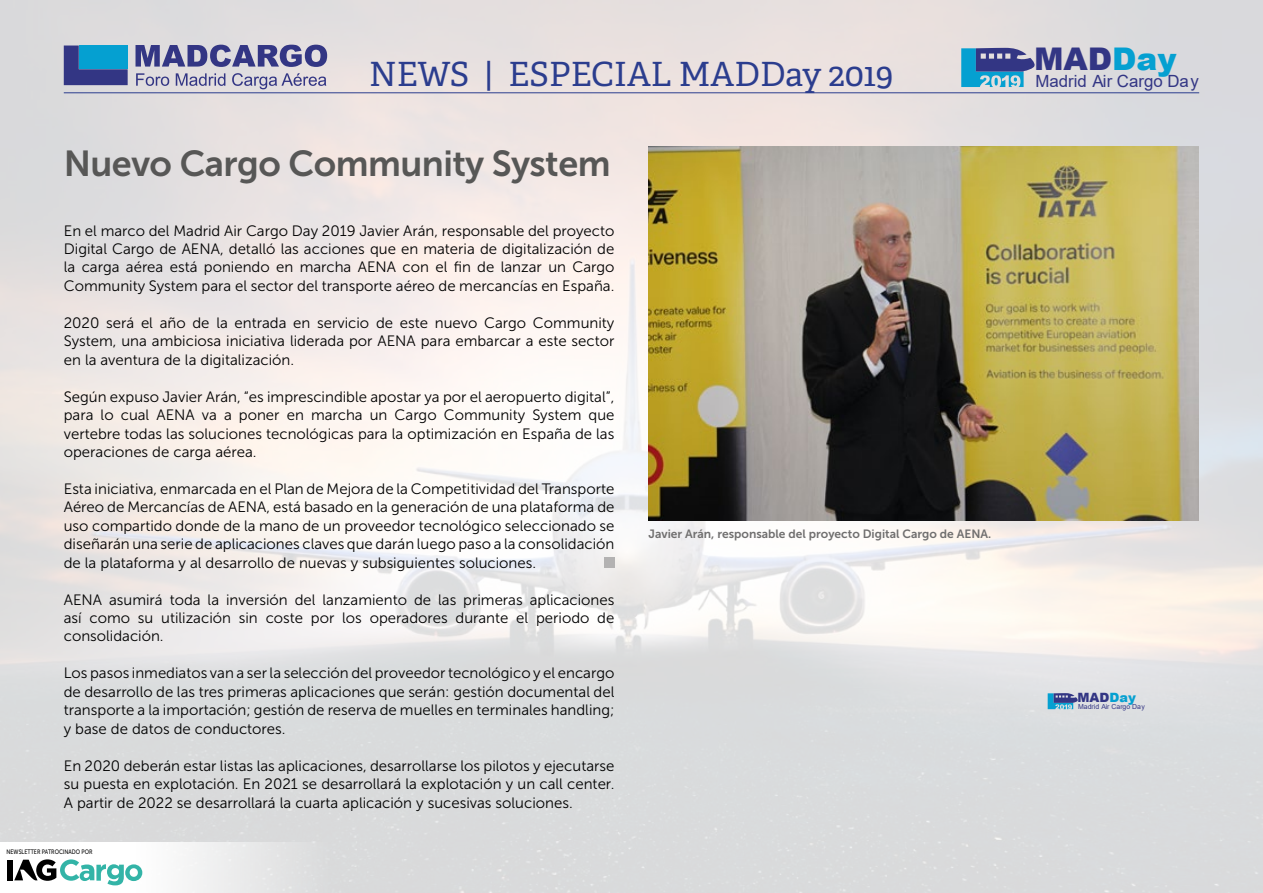
<style>
.page{position:relative;width:1263px;height:893px;background:#fff}
.page>*{position:absolute;margin:0;border:0;box-sizing:border-box;transform-origin:0 0}
.t1{font:36px "Museo Sans 700";letter-spacing:-.015em;color:#575756}
.t2{font:33.3px "Adelle PE";color:#2b3d8e}
.t3{font:900 31.2px "Arial";color:#333684}
.t4{font:16.8px "Arial";color:#333684}
.t5{font:15px/18.5px "Museo Sans 300";color:#000;text-align:justify}
.t6{font:900 12.75px "Arial";color:#333684}
.t7{font:12px "Museo Sans 700";color:#706f6f}
.t8{font:6.9px "Arial";color:#333684}
.t9{font:6.45px "Museo Sans 500";color:#000;scale:.83 1}
.s1{color:#05a0d1}
</style>
<div class="page">
<img style="left:0;top:0;width:1263px;height:893px">
<hr style="left:64px;top:92px;width:1135px;height:1px;background:#2b3d8e">
<svg style="left:961px;top:48px;width:75px;height:39px;background:#548ab8"></svg>
<div style="left:0;top:842px;width:588px;height:51px;background:linear-gradient(to right,#fff,#cfd0d1)"></div>
<div style="left:7px;top:860px;width:6px;height:20px;background:#000"></div>
<svg style="left:14px;top:859px;width:128px;height:26px"></svg>
<svg style="left:136px;top:45px;width:191px;height:22px;background:#7879a8"></svg>
<svg style="left:136px;top:73px;width:33px;height:13px"></svg>
<svg style="left:176px;top:73px;width:49px;height:13px"></svg>
<svg style="left:232px;top:73px;width:94px;height:16px;background:#b8b5c8"></svg>
<svg style="left:64px;top:46px;width:64px;height:39px;background:#1f67a7"></svg>
<img style="left:648px;top:146px;width:550px;height:374px">
<div style="left:604px;top:557px;width:10px;height:11px;background:#b3b2b2"></div>
<svg style="left:1048px;top:693px;width:30px;height:16px"></svg>
<h2 class="t2" style="left:369px;top:50px;width:526px">NEWS | ESPECIAL MADDay 2019</h2>
<h1 class="t1" style="left:64px;top:143px;width:548px">Nuevo Cargo Community System</h1>
<p class="t5" style="left:64px;top:221px;width:552px">En el marco del Madrid Air Cargo Day 2019 Javier Arán, responsable del proyecto Digital Cargo de AENA, detalló las acciones que en materia de digitalización de la carga aérea está poniendo en marcha AENA con el fin de lanzar un Cargo Community System para el sector del transporte aéreo de mercancías en España.</p>
<p class="t5" style="left:64px;top:314px;width:552px">2020 será el año de la entrada en servicio de este nuevo Cargo Community System, una ambiciosa iniciativa liderada por AENA para embarcar a este sector en la aventura de la digitalización.</p>
<p class="t5" style="left:64px;top:387px;width:552px">Según expuso Javier Arán, “es imprescindible apostar ya por el aeropuerto digital”, para lo cual AENA va a poner en marcha un Cargo Community System que vertebre todas las soluciones tecnológicas para la optimización en España de las operaciones de carga aérea.</p>
<p class="t5" style="left:64px;top:480px;width:552px">Esta iniciativa, enmarcada en el Plan de Mejora de la Competitividad del Transporte Aéreo de Mercancías de AENA, está basado en la generación de una plataforma de uso compartido donde de la mano de un proveedor tecnológico seleccionado se diseñarán una serie de aplicaciones claves que darán luego paso a la consolidación de la plataforma y al desarrollo de nuevas y subsiguientes soluciones.</p>
<p class="t5" style="left:64px;top:590px;width:552px">AENA asumirá toda la inversión del lanzamiento de las primeras aplicaciones así como su utilización sin coste por los operadores durante el periodo de consolidación.</p>
<p class="t5" style="left:64px;top:664px;width:552px">Los pasos inmediatos van a ser la selección del proveedor tecnológico y el encargo de desarrollo de las tres primeras aplicaciones que serán: gestión documental del transporte a la importación; gestión de reserva de muelles en terminales handling; y base de datos de conductores.</p>
<p class="t5" style="left:64px;top:756px;width:552px">En 2020 deberán estar listas las aplicaciones, desarrollarse los pilotos y ejecutarse su puesta en explotación. En 2021 se desarrollará la explotación y un call center.<br>A partir de 2022 se desarrollará la cuarta aplicación y sucesivas soluciones.</p>
<p class="t9" style="left:7px;top:848px;width:105px">NEWSLETTER PATROCINADO POR</p>
<p class="t7" style="left:648px;top:527px;width:344px">Javier Arán, responsable del proyecto Digital Cargo de AENA.</p>
<h3 class="t3" style="left:1034px;top:37px;width:144px">MAD<span class="s1">Day</span></h3>
<p class="t4" style="left:1035px;top:70px;width:165px">Madrid Air Cargo Day</p>
<p class="t6" style="left:1077px;top:688px;width:60px">MAD<span class="s1">Day</span></p>
<p class="t8" style="left:1078px;top:702px;width:69px">Madrid Air Cargo Day</p>
</div>
